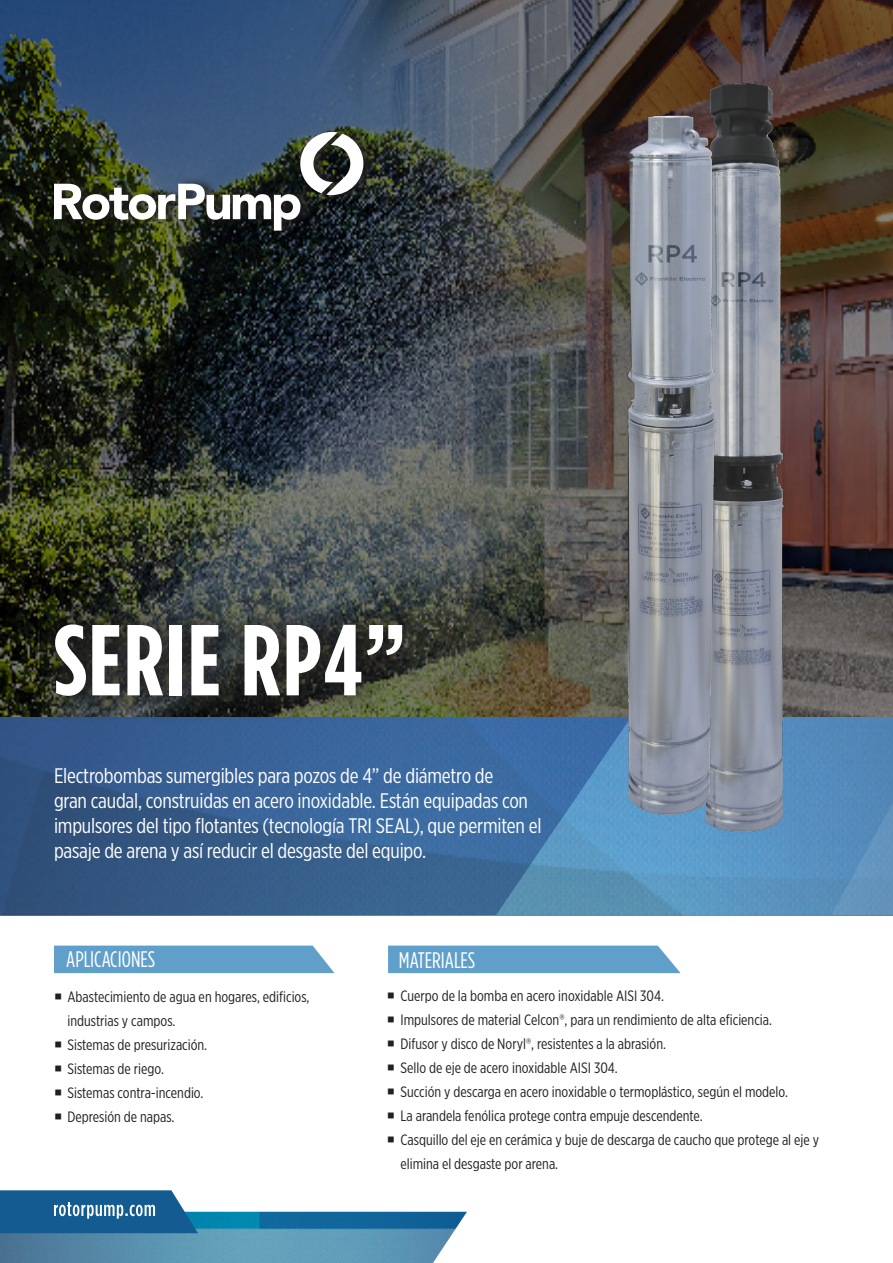
<style>
.page{position:relative;width:893px;height:1263px;background:#fff}
.page>*{position:absolute;margin:0;border:0;box-sizing:border-box;transform-origin:0 0}
.t1{font:700 100.5px "Gotham Condensed";letter-spacing:.02em;color:#fff}
.Section_Header{font:22.5px "Gotham Condensed";color:#fff}
.Body{font:21px/25.2px "Gotham X Narrow";letter-spacing:-.01em;color:#fff}
.t2{font:15px/24px "Gotham X Narrow";color:#231f20}
</style>
<div class="page">
<img style="left:631px;top:726px;width:262px;height:189px">
<img style="left:0;top:0;width:893px;height:726px">
<img style="left:0;top:1212px;width:467px;height:51px">
<svg style="left:831px;top:731px;width:62px;height:184px;background:#588cba"></svg>
<svg style="left:0;top:717px;width:631px;height:198px;background:#3b6595"></svg>
<svg style="left:54px;top:945px;width:280px;height:28px;background:#6aa4cd"></svg>
<div style="left:26px;top:595px;width:405px;height:130px;background:#231f20;opacity:.85"></div>
<div style="left:31px;top:600px;width:396px;height:120px;background:#231f20;opacity:.75"></div>
<svg style="left:388px;top:945px;width:293px;height:28px;background:#6aa4ce"></svg>
<svg style="left:0;top:1190px;width:198px;height:43px;background:#2f6f9e"></svg>
<div style="left:54px;top:125px;width:323px;height:113px;background:#231f20;opacity:.75"></div>
<img style="left:54px;top:132px;width:309px;height:99px">
<img style="left:707px;top:71px;width:77px;height:772px">
<img style="left:626px;top:102px;width:90px;height:723px">
<p class="t1" style="left:54px;top:601px;width:354px">SERIE RP4”</p>
<p class="Body" style="left:54px;top:762px;width:489px">Electrobombas sumergibles para pozos de 4” de diámetro de<br>gran caudal, construidas en acero inoxidable. Están equipadas con impulsores del tipo flotantes (tecnología TRI SEAL), que permiten el pasaje de arena y así reducir el desgaste del equipo.</p>
<p class="Section_Header" style="left:66px;top:946px;width:90px">APLICACIONES</p>
<p class="Section_Header" style="left:399px;top:947px;width:78px">MATERIALES</p>
<p class="t2" style="left:68px;top:984px;width:244px">Abastecimiento de agua en hogares, edificios, industrias y campos.</p>
<p class="t2" style="left:68px;top:1032px;width:141px">Sistemas de presurización.</p>
<p class="t2" style="left:68px;top:1056px;width:98px">Sistemas de riego.</p>
<p class="t2" style="left:68px;top:1080px;width:138px">Sistemas contra-incendio.</p>
<p class="t2" style="left:68px;top:1104px;width:109px">Depresión de napas.</p>
<p class="t2" style="left:400px;top:983px;width:265px">Cuerpo de la bomba en acero inoxidable AISI 304.</p>
<p class="t2" style="left:400px;top:1007px;width:373px">Impulsores de material Celcon®, para un rendimiento de alta eficiencia.</p>
<p class="t2" style="left:400px;top:1031px;width:267px">Difusor y disco de Noryl®, resistentes a la abrasión.</p>
<p class="t2" style="left:400px;top:1055px;width:219px">Sello de eje de acero inoxidable AISI 304.</p>
<p class="t2" style="left:400px;top:1079px;width:389px">Succión y descarga en acero inoxidable o termoplástico, según el modelo.</p>
<p class="t2" style="left:400px;top:1103px;width:304px">La arandela fenólica protege contra empuje descendente.</p>
<p class="t2" style="left:400px;top:1127px;width:420px">Casquillo del eje en cerámica y buje de descarga de caucho que protege al eje y elimina el desgaste por arena.</p>
</div>
